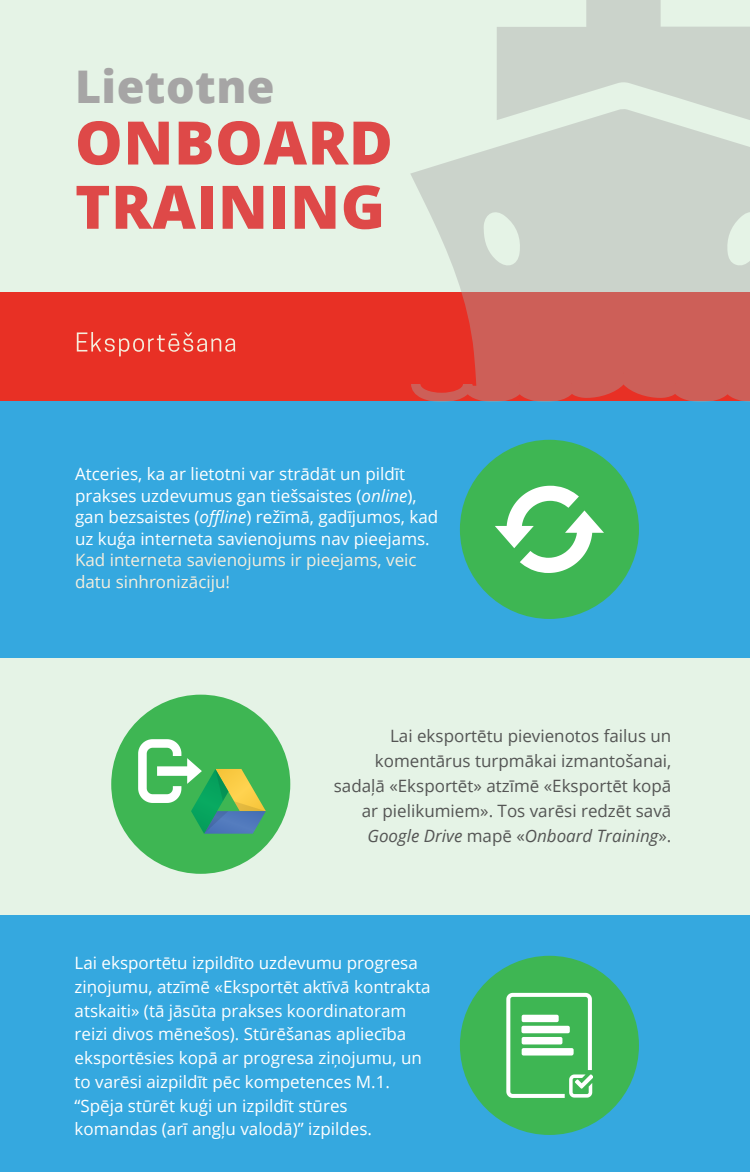
<style>
.page{position:relative;width:750px;height:1172px;background:#fff}
.page>*{position:absolute;margin:0;border:0;box-sizing:border-box;transform-origin:0 0}
.t1{font:800 60px/64.2px "Open Sans";letter-spacing:.01em;color:#de4948}
.t2{font:800 45px "Open Sans";letter-spacing:.01em;color:#a6a5a5}
.t3{font:17px/23.8px "Open Sans";color:#fff}
.t4{font:17px/25px "Open Sans";color:#545554;text-align:right}
.t5{font:17px/21.5px "Open Sans";color:#f5eedd}
.s1{font-style:italic}
</style>
<div class="page">
<div style="left:0;top:0;width:750px;height:1171px;background:#e5f3e6"></div>
<div style="left:0;top:400px;width:750px;height:257px;background:#35a8df"></div>
<div style="left:0;top:292px;width:750px;height:109px;background:#e83025"></div>
<div style="left:0;top:915px;width:750px;height:256px;background:#35a8df"></div>
<div style="left:460px;top:439px;width:179px;height:180px;background:#3eb653;border-radius:50%"></div>
<div style="left:111px;top:694px;width:179px;height:179px;background:#3eb653;border-radius:50%"></div>
<div style="left:460px;top:955px;width:179px;height:179px;background:#3eb653;border-radius:50%"></div>
<svg style="left:432px;top:401px;width:318px;height:1px"></svg>
<svg style="left:410px;top:120px;width:340px;height:281px;fill:#cdd3cb"></svg>
<svg style="left:497px;top:0;width:253px;height:120px"></svg>
<svg style="left:495px;top:485px;width:109px;height:88px"></svg>
<svg style="left:138px;top:739px;width:128px;height:94px"></svg>
<svg style="left:506px;top:992px;width:87px;height:105px"></svg>
<svg style="left:77px;top:332px;width:158px;height:24px"></svg>
<h2 class="t2" style="left:75px;top:52px;width:201px">Lietotne</h2>
<h1 class="t1" style="left:75px;top:107px;width:319px">ONBOARD<br>TRAINING</h1>
<p class="t3" style="left:75px;top:462px;width:365px;line-height:21.6px">Atceries, ka ar lietotni var strādāt un pildīt prakses uzdevumus gan tiešsaistes (<span class="s1">online</span>), gan bezsaistes (<span class="s1">offline</span>) režīmā, gadījumos, kad uz kuģa interneta savienojums nav pieejams.</p>
<p class="t5" style="left:75px;top:549px;width:343px">Kad interneta savienojums ir pieejams, veic datu sinhronizāciju!</p>
<p class="t4" style="left:334px;top:722px;width:339px">Lai eksportētu pievienotos failus un komentārus turpmākai izmantošanai, sadaļā «Eksportēt» atzīmē «Eksportēt kopā ar pielikumiem». Tos varēsi redzēt savā <span class="s1">Google Drive</span> mapē «<span class="s1">Onboard Training</span>».</p>
<p class="t3" style="left:75px;top:950px;width:357px">Lai eksportētu izpildīto uzdevumu progresa ziņojumu, atzīmē «Eksportēt aktīvā kontrakta atskaiti» (tā jāsūta prakses koordinatoram reizi divos mēnešos). Stūrēšanas apliecība eksportēsies kopā ar progresa ziņojumu, un to varēsi aizpildīt pēc kompetences M.1. “Spēja stūrēt kuģi un izpildīt stūres komandas (arī angļu valodā)” izpildes.</p>
</div>
